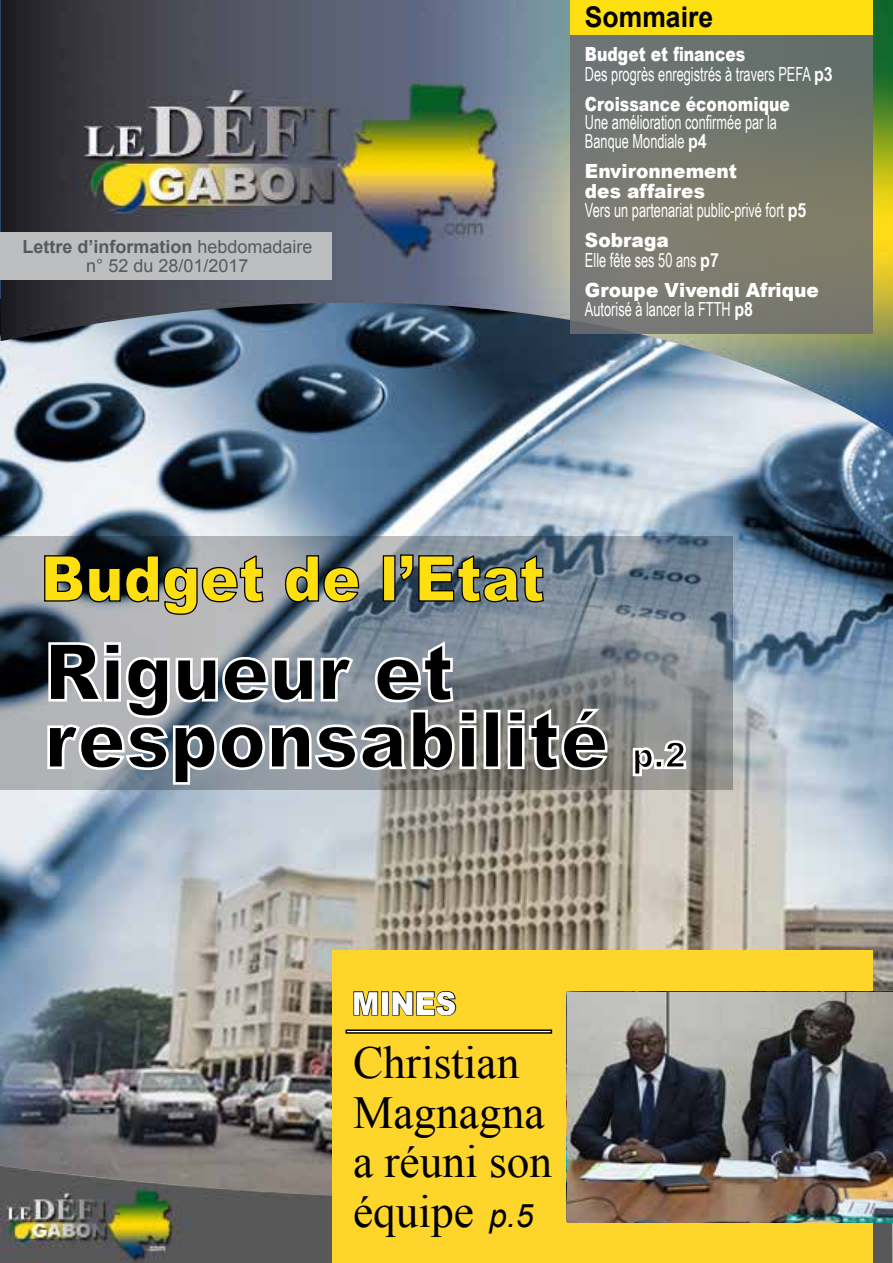
<style>
.page{position:relative;width:893px;height:1263px;background:#fff}
.page>*{position:absolute;margin:0;border:0;box-sizing:border-box;transform-origin:0 0}
.t1{font:900 79.2px/67.5px "Arial";color:#000;scale:.91 1}
.t2{font:900 63px "Arial";color:#fedf0f;scale:.91 1}
.t3{font:45.75px/49.5px "Times New Roman";color:#000}
.t4{font:900 31.65px "Arial";color:#fff;scale:.91 1}
.t5{font:700 28.5px "Arial";color:#000;scale:.93 1}
.t6{font:19.5px/19.5px "Arial Narrow";color:#fff;scale:.8 1}
.t7{font:900 19.5px/19.5px "Arial";color:#fff;scale:.95 1}
.t8{font:900 19.5px "Arial";color:#fff;scale:.8 1}
.t9{font:18px/19.5px "Arial";color:#58595b;text-align:center}
.s1{font-weight:700}
.s2{font-size:36px}
.s3{font-family:"Arial";font-style:italic;font-size:32.4px}
</style>
<div class="page">
<img style="left:0;top:300px;width:892px;height:865px">
<img style="left:1px;top:0;width:892px;height:436px">
<img style="left:0;top:1165px;width:892px;height:98px">
<div style="left:332px;top:950px;width:540px;height:313px;background:#fed52b"></div>
<svg style="left:353px;top:991px;width:26px;height:25px"></svg>
<div style="left:381px;top:991px;width:8px;height:24px;border:2px solid #000"></div>
<svg style="left:392px;top:991px;width:65px;height:25px"></svg>
<svg style="left:345px;top:1029px;width:207px;height:5px"></svg>
<div style="left:0;top:232px;width:332px;height:47px;background:#bcbec0"></div>
<svg style="left:570px;top:34px;width:302px;height:300px;background:#75786d"></svg>
<div style="left:570px;top:0;width:302px;height:34px;background:#fedf0f"></div>
<svg style="left:1px;top:536px;width:732px;height:253px;background:#7c858d"></svg>
<svg style="left:43px;top:554px;width:221px;height:61px;background:#676b70"></svg>
<svg style="left:284px;top:555px;width:76px;height:48px;background:#657079"></svg>
<div style="left:383px;top:555px;width:12px;height:47px;border:1px solid #000"></div>
<svg style="left:399px;top:554px;width:146px;height:49px;background:#516170"></svg>
<svg style="left:46px;top:639px;width:432px;height:147px;background:#9ea5ac"></svg>
<div style="left:483px;top:710px;width:17px;height:59px;border:3px solid #fff"></div>
<svg style="left:506px;top:707px;width:103px;height:65px"></svg>
<svg style="left:631px;top:746px;width:25px;height:31px"></svg>
<div style="left:654px;top:759px;width:10px;height:10px;border:3px solid #fff"></div>
<svg style="left:662px;top:738px;width:26px;height:32px"></svg>
<img style="left:568px;top:992px;width:325px;height:231px">
<p class="t9" style="left:22px;top:236px;width:292px"><span class="s1">Lettre d’information</span> hebdomadaire n° 52 du 28/01/2017</p>
<h3 class="t5" style="left:585px;top:-3px;width:139px">Sommaire</h3>
<p class="t8" style="left:585px;top:40px;width:202px">Budget et finances</p>
<p class="t6" style="left:585px;top:64px;width:311px">Des progrès enregistrés à travers PEFA <span class="s1">p3</span></p>
<p class="t8" style="left:585px;top:90px;width:258px">Croissance économique</p>
<p class="t6" style="left:585px;top:112px;width:242px">Une amélioration confirmée par la<br>Banque Mondiale <span class="s1">p4</span></p>
<p class="t7" style="left:585px;top:161px;width:162px">Environnement des affaires</p>
<p class="t6" style="left:585px;top:200px;width:278px">Vers un partenariat public-privé fort <span class="s1">p5</span></p>
<p class="t7" style="left:585px;top:230px;width:90px">Sobraga</p>
<p class="t6" style="left:585px;top:250px;width:169px">Elle fête ses 50 ans <span class="s1">p7</span></p>
<p class="t7" style="left:585px;top:280px;width:248px">Groupe Vivendi Afrique</p>
<p class="t6" style="left:585px;top:299px;width:212px">Autorisé à lancer la FTTH <span class="s1">p8</span></p>
<h2 class="t2" style="left:41px;top:533px;width:556px">Budget de l’Etat</h2>
<h1 class="t1" style="left:44px;top:636px;width:707px">Rigueur et responsabilité <span class="s2">p.2</span></h1>
<h3 class="t4" style="left:352px;top:980px;width:116px">MINES</h3>
<h3 class="t3" style="left:353px;top:1037px;width:201px">Christian<br>Magnagna a réuni son équipe <span class="s3">p.5</span></h3>
</div>
